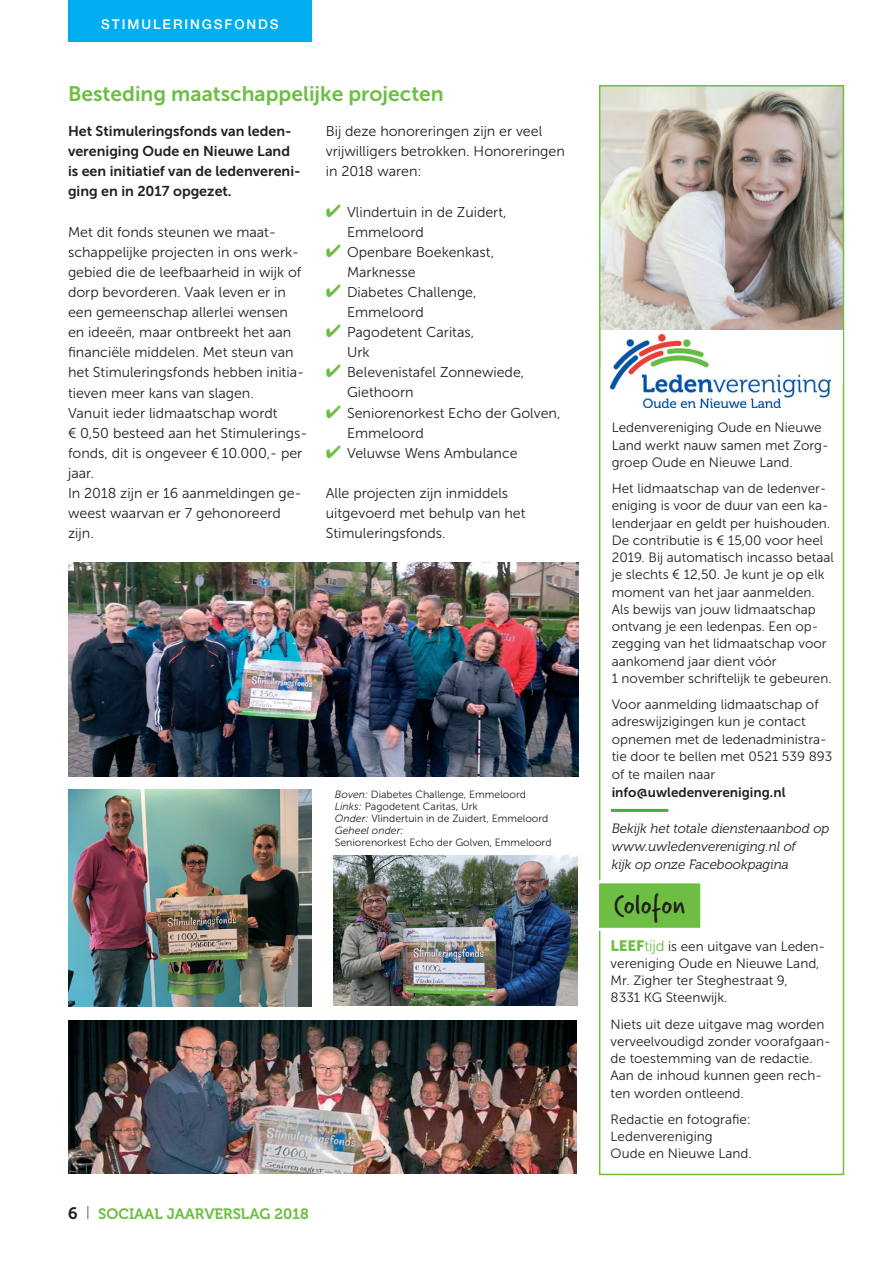
<style>
.page{position:relative;width:893px;height:1263px;background:#fff}
.page>*{position:absolute;margin:0;border:0;box-sizing:border-box;transform-origin:0 0}
.t1{font:30px "Verveine";letter-spacing:.01em;color:#231f20}
.t2{font:21px "Museo Sans 700";color:#6ebe44}
.t3{font:15px "Museo 700";color:#6ebe44}
.t4{font:14.25px/20.1px "Museo Sans 300";color:#231f20}
.t5{font:14.25px/20.1px "Museo Sans 700";color:#231f20}
.t6{font:13.5px/17.2px "Museo Sans 300";color:#231f20}
.t7{font:italic 13.5px/18px "Museo 300";color:#231f20}
.t8{font:13.5px "Museo Sans 700";color:#231f20}
.t9{font:500 13.5px "Helvetica Neue";letter-spacing:.14em;color:#fff}
.t10{font:10.5px/12px "Museo Sans 300";color:#231f20}
.s1{color:#6ebe44}
.s2{font-style:italic}
.s3{font-size:16.5px;color:#231f20}
.s4{font-family:"Univers";font-weight:100;font-stretch:ultra-condensed;font-size:18px;color:#231f20}
.s5{font-family:"Museo Sans 900";font-size:15px;color:#6ebe44}
.s6{font-size:15px;color:#6ebe44}
</style>
<div class="page">
<div style="left:68px;top:0;width:244px;height:41px;background:#00aeef"></div>
<img style="left:602px;top:88px;width:239px;height:242px">
<div style="left:599px;top:85px;width:245px;height:1090px;border:2px solid #6ebe44"></div>
<div style="left:597px;top:882px;width:105px;height:47px;background:#6ebe44"></div>
<div style="left:596px;top:880px;width:107px;height:51px;border:3px solid #fff"></div>
<hr style="left:611px;top:809px;width:57px;height:3px;background:#40ae49">
<div style="left:601px;top:330px;width:242px;height:54px;background:#fff"></div>
<img style="left:611px;top:334px;width:220px;height:74px">
<img style="left:68px;top:562px;width:510px;height:214px">
<img style="left:68px;top:789px;width:244px;height:218px">
<img style="left:333px;top:855px;width:244px;height:151px">
<img style="left:68px;top:1020px;width:509px;height:154px">
<p class="t9" style="left:101px;top:16px;width:179px">STIMULERINGSFONDS</p>
<h2 class="t2" style="left:68px;top:82px;width:377px">Besteding maatschappelijke projecten</h2>
<p class="t5" style="left:68px;top:121px;width:234px">Het Stimuleringsfonds van leden&shy;vereniging Oude en Nieuwe Land is een initiatief van de ledenvereni&shy;ging en in 2017 opgezet.</p>
<p class="t4" style="left:68px;top:222px;width:241px">Met dit fonds steunen we maat&shy;schappelijke projecten in ons werk&shy;gebied die de leefbaarheid in wijk of dorp bevorderen. Vaak leven er in een gemeenschap allerlei wensen en ideeën, maar ontbreekt het aan financiële middelen. Met steun van het Stimuleringsfonds hebben initia&shy;tieven meer kans van slagen.<br>Vanuit ieder lidmaatschap wordt<br>€ 0,50 besteed aan het Stimulerings&shy;fonds, dit is ongeveer € 10.000,- per jaar.<br>In 2018 zijn er 16 aanmeldingen ge&shy;weest waarvan er 7 gehonoreerd zijn.</p>
<p class="t4" style="left:326px;top:121px;width:241px">Bij deze honoreringen zijn er veel vrijwilligers betrokken. Honoreringen in 2018 waren:</p>
<p class="t4" style="left:347px;top:202px;width:161px;text-indent:-21px"><span class="s1">✔</span> Vlindertuin in de Zuidert,<br>Emmeloord</p>
<p class="t4" style="left:347px;top:242px;width:149px;text-indent:-21px"><span class="s1">✔</span> Openbare Boekenkast,<br>Marknesse</p>
<p class="t4" style="left:347px;top:282px;width:131px;text-indent:-21px"><span class="s1">✔</span> Diabetes Challenge,<br>Emmeloord</p>
<p class="t4" style="left:347px;top:322px;width:129px;text-indent:-21px"><span class="s1">✔</span> Pagodetent Caritas,<br>Urk</p>
<p class="t4" style="left:347px;top:362px;width:179px;text-indent:-21px"><span class="s1">✔</span> Belevenistafel Zonnewiede,<br>Giethoorn</p>
<p class="t4" style="left:347px;top:403px;width:215px;text-indent:-21px"><span class="s1">✔</span> Seniorenorkest Echo der Golven,<br>Emmeloord</p>
<p class="t4" style="left:326px;top:443px;width:193px"><span class="s1">✔</span> Veluwse Wens Ambulance</p>
<p class="t4" style="left:326px;top:483px;width:201px">Alle projecten zijn inmiddels uitgevoerd met behulp van het<br>Stimuleringsfonds.</p>
<p class="t10" style="left:335px;top:789px;width:215px"><span class="s2">Boven:</span> Diabetes Challenge, Emmeloord<br><span class="s2">Links:</span> Pagodetent Caritas, Urk<br><span class="s2">Onder:</span> Vlindertuin in de Zuidert, Emmeloord<br><span class="s2">Geheel onder:</span></p>
<p class="t10" style="left:335px;top:837px;width:218px">Seniorenorkest Echo der Golven, Emmeloord</p>
<p class="t3" style="left:68px;top:1205px;width:242px"><span class="s3">6</span> <span class="s4">l</span> SOCIAAL JAARVERSLAG 2018</p>
<p class="t6" style="left:612px;top:419px;width:219px">Ledenvereniging Oude en Nieuwe<br>Land werkt nauw samen met Zorg&shy;groep Oude en Nieuwe Land.</p>
<p class="t6" style="left:612px;top:480px;width:223px">Het lidmaatschap van de ledenver&shy;eniging is voor de duur van een ka&shy;lenderjaar en geldt per huishouden.<br>De contributie is € 15,00 voor heel 2019. Bij automatisch incasso betaal je slechts € 12,50. Je kunt je op elk moment van het jaar aanmelden.<br>Als bewijs van jouw lidmaatschap ontvang je een ledenpas. Een op&shy;zegging van het lidmaatschap voor aankomend jaar dient vóór<br>1 november schriftelijk te gebeuren.</p>
<p class="t6" style="left:612px;top:696px;width:222px">Voor aanmelding lidmaatschap of adreswijzigingen kun je contact opnemen met de ledenadministra&shy;tie door te bellen met 0521 539 893 of te mailen naar</p>
<p class="t8" style="left:612px;top:785px;width:175px">info@uwledenvereniging.nl</p>
<p class="t7" style="left:612px;top:819px;width:219px">Bekijk het totale dienstenaanbod op www.uwledenvereniging.nl of<br>kijk op onze Facebookpagina</p>
<h1 class="t1" style="left:614px;top:884px;width:73px">Colofon</h1>
<p class="t6" style="left:611px;top:937px;width:216px"><span class="s5">LEEF</span><span class="s6">tijd</span> is een uitgave van Leden&shy;vereniging Oude en Nieuwe Land,<br>Mr. Zigher ter Steghestraat 9,<br>8331 KG Steenwijk.</p>
<p class="t6" style="left:611px;top:1015px;width:222px">Niets uit deze uitgave mag worden verveelvoudigd zonder voorafgaan&shy;de toestemming van de redactie.<br>Aan de inhoud kunnen geen rech&shy;ten worden ontleend.</p>
<p class="t6" style="left:611px;top:1111px;width:143px">Redactie en fotografie:<br>Ledenvereniging<br>Oude en Nieuwe Land.</p>
</div>
